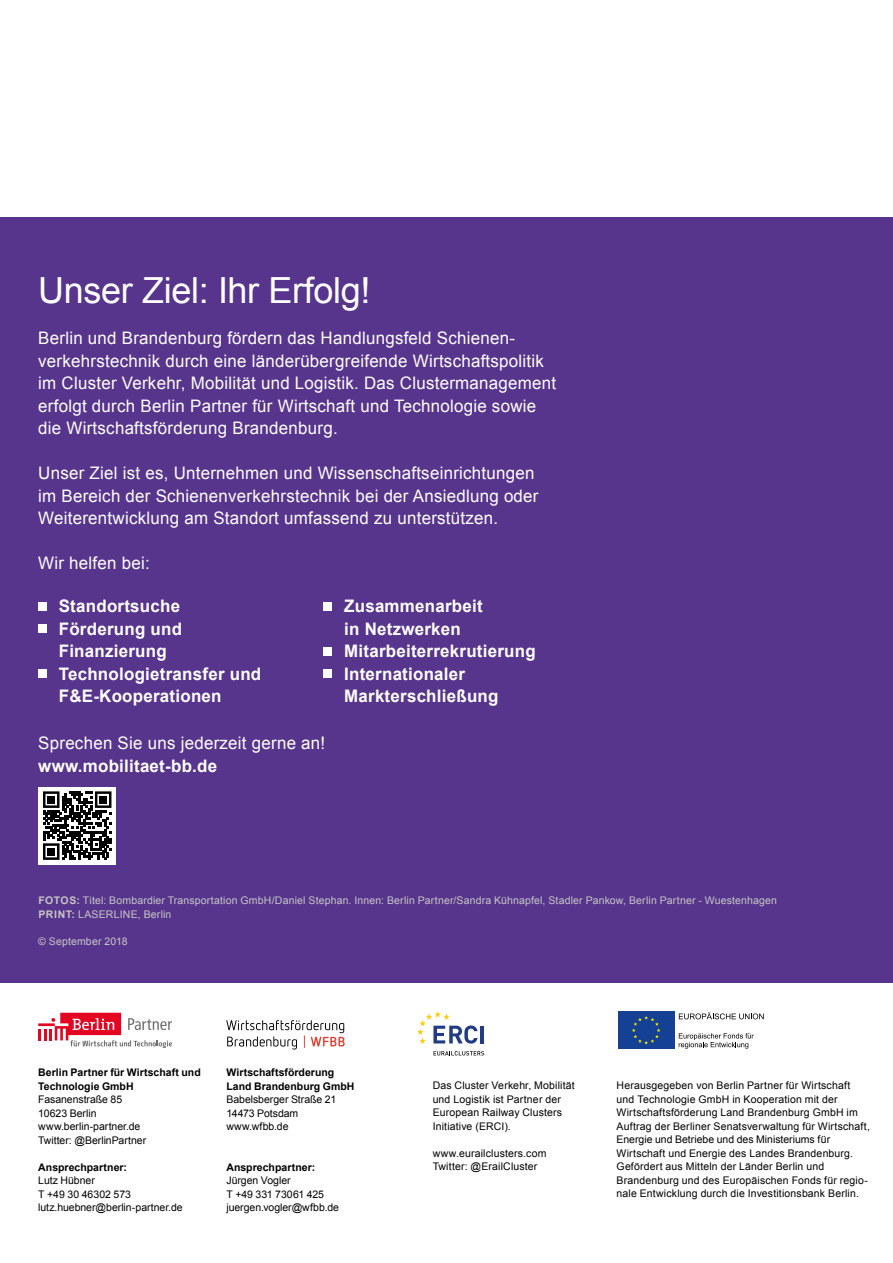
<style>
.page{position:relative;width:893px;height:1263px;background:#fff}
.page>*{position:absolute;margin:0;border:0;box-sizing:border-box;transform-origin:0 0}
.t1{font:36px "Arial";letter-spacing:-.01em;color:#fff}
.Rückseite_Text{font:17.25px/22.5px "Arial";letter-spacing:.015em;color:#fff}
.Rückseite_Text-2{font:700 17.25px/22.5px "Arial";letter-spacing:.015em;color:#fff}
.t2{font:10.5px/13.5px "Arial";letter-spacing:.015em;color:#000}
.Bu_s{font:10.5px "Arial";letter-spacing:.015em;color:#c5c5c5}
.t3{font:10.5px "Arial";letter-spacing:-.005em;color:#000}
.t4{font:700 10.5px/13.5px "Arial";color:#000}
.t5{font:10.5px "Arial";letter-spacing:-.01em;color:#000}
.s1{font-weight:700}
</style>
<div class="page">
<div style="left:0;top:217px;width:893px;height:765px;background:#58358c"></div>
<div style="left:38px;top:602px;width:9px;height:9px;background:#fff"></div>
<div style="left:38px;top:625px;width:9px;height:8px;background:#fff"></div>
<div style="left:38px;top:670px;width:9px;height:8px;background:#fff"></div>
<div style="left:324px;top:602px;width:8px;height:9px;background:#fff"></div>
<div style="left:324px;top:647px;width:8px;height:9px;background:#fff"></div>
<div style="left:324px;top:670px;width:8px;height:8px;background:#fff"></div>
<svg style="left:38px;top:1013px;width:134px;height:35px"></svg>
<svg style="left:226px;top:1020px;width:119px;height:29px"></svg>
<div style="left:618px;top:1011px;width:57px;height:38px;background:#144194"></div>
<svg style="left:632px;top:1016px;width:29px;height:28px"></svg>
<svg style="left:679px;top:1012px;width:85px;height:7px"></svg>
<svg style="left:679px;top:1033px;width:75px;height:16px"></svg>
<div style="left:38px;top:787px;width:78px;height:77px;background:#fff"></div>
<svg style="left:43px;top:791px;width:68px;height:69px"></svg>
<div style="left:48px;top:796px;width:7px;height:7px;background:#000"></div>
<div style="left:100px;top:796px;width:7px;height:7px;background:#000"></div>
<div style="left:48px;top:848px;width:7px;height:7px;background:#000"></div>
<hr style="left:480px;top:1026px;width:4px;height:17px;background:#213b86">
<svg style="left:433px;top:1051px;width:51px;height:4px"></svg>
<svg style="left:417px;top:1011px;width:60px;height:33px"></svg>
<p class="t1" style="left:38px;top:265px;width:334px">Unser Ziel: Ihr Erfolg!</p>
<p class="Rückseite_Text" style="left:38px;top:327px;width:519px">Berlin und Brandenburg fördern das Handlungsfeld Schienen&shy;verkehrstechnik durch eine länderübergreifende Wirtschaftspolitik im Cluster Verkehr, Mobilität und Logistik. Das Clustermanagement erfolgt durch Berlin Partner für Wirtschaft und Technologie sowie die Wirtschaftsförderung Brandenburg.</p>
<p class="Rückseite_Text" style="left:38px;top:462px;width:502px">Unser Ziel ist es, Unternehmen und Wissenschaftseinrichtungen im Bereich der Schienenverkehrstechnik bei der Ansiedlung oder<br>Weiterentwicklung am Standort umfassend zu unterstützen.</p>
<p class="Rückseite_Text" style="left:38px;top:552px;width:113px">Wir helfen bei:</p>
<p class="Rückseite_Text-2" style="left:59px;top:595px;width:123px">Standortsuche</p>
<p class="Rückseite_Text-2" style="left:59px;top:617px;width:125px">Förderung und<br>Finanzierung</p>
<p class="Rückseite_Text-2" style="left:59px;top:662px;width:204px">Technologietransfer und<br>F&amp;E-Kooperationen</p>
<p class="Rückseite_Text" style="left:38px;top:732px;width:289px">Sprechen Sie uns jederzeit gerne an!</p>
<p class="Rückseite_Text-2" style="left:38px;top:755px;width:180px">www.mobilitaet-bb.de</p>
<p class="Rückseite_Text-2" style="left:344px;top:595px;width:140px">Zusammenarbeit in Netzwerken</p>
<p class="Rückseite_Text-2" style="left:344px;top:640px;width:193px">Mitarbeiterrekrutierung</p>
<p class="Rückseite_Text-2" style="left:344px;top:662px;width:156px">Internationaler<br>Markterschließung</p>
<p class="Bu_s" style="left:38px;top:893px;width:740px"><span class="s1">FOTOS:</span> Titel: Bombardier Transportation GmbH/Daniel Stephan. Innen: Berlin Partner/Sandra Kühnapfel, Stadler Pankow, Berlin Partner - Wuestenhagen</p>
<p class="Bu_s" style="left:38px;top:907px;width:135px"><span class="s1">PRINT:</span> LASERLINE, Berlin</p>
<p class="Bu_s" style="left:38px;top:934px;width:91px">© September 2018</p>
<p class="t4" style="left:38px;top:1066px;width:164px">Berlin Partner für Wirtschaft und<br>Technologie GmbH</p>
<p class="t3" style="left:38px;top:1092px;width:86px">Fasanenstraße 85</p>
<p class="t3" style="left:38px;top:1106px;width:60px">10623 Berlin</p>
<p class="t3" style="left:38px;top:1119px;width:104px">www.berlin-partner.de</p>
<p class="t3" style="left:38px;top:1133px;width:109px">Twitter: @BerlinPartner</p>
<p class="t4" style="left:38px;top:1160px;width:90px">Ansprechpartner:</p>
<p class="t3" style="left:38px;top:1173px;width:58px">Lutz Hübner</p>
<p class="t2" style="left:38px;top:1187px;width:94px">T +49 30 46302 573</p>
<p class="t3" style="left:38px;top:1200px;width:146px">lutz.huebner@berlin-partner.de</p>
<p class="t4" style="left:226px;top:1066px;width:109px">Wirtschaftsförderung</p>
<p class="t4" style="left:226px;top:1079px;width:129px">Land Brandenburg GmbH</p>
<p class="t2" style="left:226px;top:1093px;width:111px">Babelsberger Straße 21</p>
<p class="t5" style="left:226px;top:1106px;width:73px">14473 Potsdam</p>
<p class="t2" style="left:226px;top:1120px;width:64px">www.wfbb.de</p>
<p class="t4" style="left:226px;top:1160px;width:90px">Ansprechpartner:</p>
<p class="t3" style="left:226px;top:1173px;width:66px">Jürgen Vogler</p>
<p class="t5" style="left:226px;top:1187px;width:99px">T +49 331 73061 425</p>
<p class="t3" style="left:226px;top:1200px;width:114px">juergen.vogler@wfbb.de</p>
<p class="t2" style="left:433px;top:1079px;width:144px">Das Cluster Verkehr, Mobilität und Logistik ist Partner der<br>European Railway Clusters<br>Initiative (ERCI).</p>
<p class="t2" style="left:433px;top:1146px;width:115px">www.eurailclusters.com</p>
<p class="t2" style="left:433px;top:1160px;width:106px">Twitter: @ErailCluster</p>
<p class="t2" style="left:617px;top:1079px;width:255px">Herausgegeben von Berlin Partner für Wirtschaft und Technologie GmbH in Kooperation mit der Wirtschaftsförderung Land Brandenburg GmbH im Auftrag der Berliner Senatsverwaltung für Wirtschaft, Energie und Betriebe und des Ministeriums für Wirtschaft und Energie des Landes Brandenburg.</p>
<p class="t2" style="left:617px;top:1160px;width:209px">Gefördert aus Mitteln der Länder Berlin und</p>
<p class="t2" style="left:617px;top:1173px;width:253px">Brandenburg und des Europäischen Fonds für regio&shy;nale Entwicklung durch die Investitionsbank Berlin.</p>
</div>
